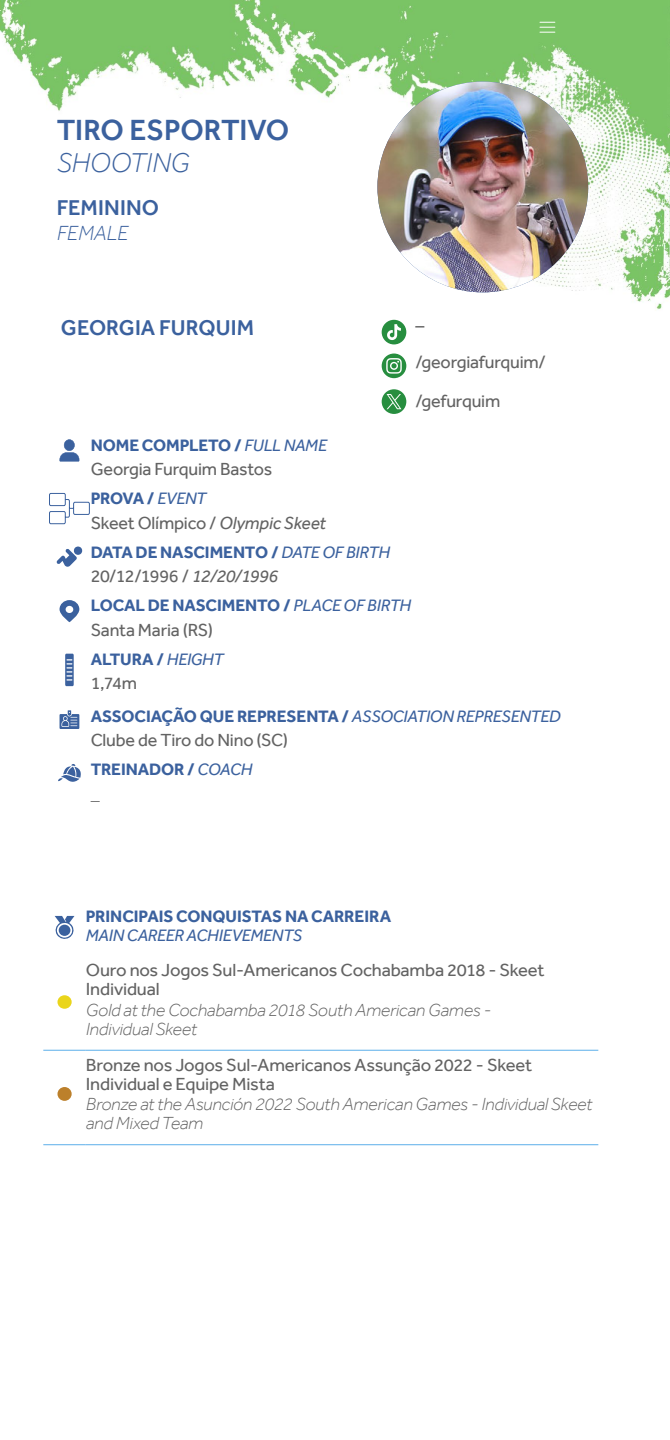
<style>
.page{position:relative;width:670px;height:1440px;background:#fff}
.page>*{position:absolute;margin:0;border:0;box-sizing:border-box;transform-origin:0 0}
.t1{font:500 30px "Effra";letter-spacing:-.01em;color:#3b619e}
.t2{font:italic 300 28px "Effra";letter-spacing:-.005em;color:#3b619e}
.t3{font:500 22px "Effra";letter-spacing:.005em;color:#3b619e}
.t4{font:italic 300 21px "Effra";letter-spacing:-.005em;color:#3b619e}
.t5{font:18px/19px "Effra";letter-spacing:-.01em;color:#636363}
.t6{font:italic 300 18px/19px "Effra";letter-spacing:-.01em;color:#636363}
.t7{font:700 17px "Effra";letter-spacing:-.005em;color:#3b619e}
.t8{font:italic 17px "Effra";letter-spacing:-.015em;color:#3b619e}
.s1{font-weight:400;font-style:italic}
.s2{font-style:italic}
</style>
<div class="page">
<img style="left:0;top:0;width:670px;height:563px">
<svg style="left:540px;top:22px;width:15px;height:11px"></svg>
<hr style="left:43px;top:1050px;width:43px;height:1px;background:#5cafea">
<hr style="left:86px;top:1050px;width:512px;height:1px;background:#5cafea">
<hr style="left:43px;top:1144px;width:43px;height:1px;background:#5cafea">
<hr style="left:86px;top:1144px;width:512px;height:1px;background:#5cafea">
<svg style="left:54px;top:916px;width:21px;height:23px"></svg>
<div style="left:57px;top:995px;width:15px;height:14px;background:#ead51b;border-radius:50%"></div>
<div style="left:57px;top:1087px;width:15px;height:14px;background:#bc802b;border-radius:50%"></div>
<img style="left:377px;top:82px;width:211px;height:210px;border-radius:105px">
<svg style="left:60px;top:439px;width:19px;height:22px"></svg>
<svg style="left:49px;top:492px;width:41px;height:33px"></svg>
<svg style="left:57px;top:546px;width:26px;height:21px"></svg>
<svg style="left:60px;top:600px;width:19px;height:22px"></svg>
<svg style="left:65px;top:654px;width:9px;height:32px"></svg>
<svg style="left:60px;top:710px;width:19px;height:19px"></svg>
<svg style="left:58px;top:764px;width:23px;height:18px"></svg>
<div style="left:382px;top:320px;width:24px;height:24px;background:#278e3f;border-radius:50%"></div>
<svg style="left:387px;top:324px;width:14px;height:16px"></svg>
<div style="left:382px;top:354px;width:24px;height:24px;background:#278e3f;border-radius:50%"></div>
<svg style="left:386px;top:358px;width:16px;height:16px"></svg>
<div style="left:382px;top:389px;width:24px;height:25px;background:#278e3f;border-radius:50%"></div>
<svg style="left:387px;top:394px;width:14px;height:15px"></svg>
<h1 class="t1" style="left:57px;top:113px;width:234px">TIRO ESPORTIVO</h1>
<h2 class="t2" style="left:57px;top:146px;width:135px">SHOOTING</h2>
<p class="t3" style="left:57px;top:194px;width:104px">FEMININO</p>
<p class="t4" style="left:57px;top:221px;width:73px">FEMALE</p>
<p class="t3" style="left:61px;top:314px;width:195px">GEORGIA FURQUIM</p>
<p class="t5" style="left:415px;top:316px;width:10px">–</p>
<p class="t5" style="left:415px;top:343px;width:132px;line-height:38.5px">/georgiafurquim/ /gefurquim</p>
<p class="t7" style="left:91px;top:435px;width:238px">NOME COMPLETO / <span class="s1">FULL NAME</span></p>
<p class="t5" style="left:91px;top:459px;width:183px">Georgia Furquim Bastos</p>
<p class="t7" style="left:91px;top:488px;width:117px">PROVA / <span class="s1">EVENT</span></p>
<p class="t5" style="left:91px;top:513px;width:237px">Skeet Olímpico / <span class="s2">Olympic Skeet</span></p>
<p class="t7" style="left:91px;top:542px;width:301px">DATA DE NASCIMENTO / <span class="s1">DATE OF BIRTH</span></p>
<p class="t5" style="left:91px;top:567px;width:189px">20/12/1996 / <span class="s2">12/20/1996</span></p>
<p class="t7" style="left:91px;top:596px;width:322px">LOCAL DE NASCIMENTO / <span class="s1">PLACE OF BIRTH</span></p>
<p class="t5" style="left:91px;top:620px;width:124px">Santa Maria (RS)</p>
<p class="t7" style="left:91px;top:649px;width:134px">ALTURA / <span class="s1">HEIGHT</span></p>
<p class="t5" style="left:91px;top:674px;width:48px">1,74m</p>
<p class="t7" style="left:91px;top:706px;width:471px">ASSOCIAÇÃO QUE REPRESENTA / <span class="s1">ASSOCIATION REPRESENTED</span></p>
<p class="t5" style="left:91px;top:730px;width:199px">Clube de Tiro do Nino (SC)</p>
<p class="t7" style="left:91px;top:759px;width:163px">TREINADOR / <span class="s1">COACH</span></p>
<p class="t5" style="left:91px;top:784px;width:10px">_</p>
<p class="t7" style="left:86px;top:906px;width:307px">PRINCIPAIS CONQUISTAS NA CARREIRA</p>
<p class="t8" style="left:86px;top:925px;width:218px">MAIN CAREER ACHIEVEMENTS</p>
<p class="t5" style="left:86px;top:961px;width:460px">Ouro nos Jogos Sul-Americanos Cochabamba 2018 - Skeet<br>Individual</p>
<p class="t6" style="left:86px;top:1000px;width:407px">Gold at the Cochabamba 2018 South American Games -<br>Individual Skeet</p>
<p class="t5" style="left:86px;top:1055px;width:448px">Bronze nos Jogos Sul-Americanos Assunção 2022 - Skeet<br>Individual e Equipe Mista</p>
<p class="t6" style="left:86px;top:1094px;width:508px">Bronze at the Asunción 2022 South American Games - Individual Skeet and Mixed Team</p>
</div>
